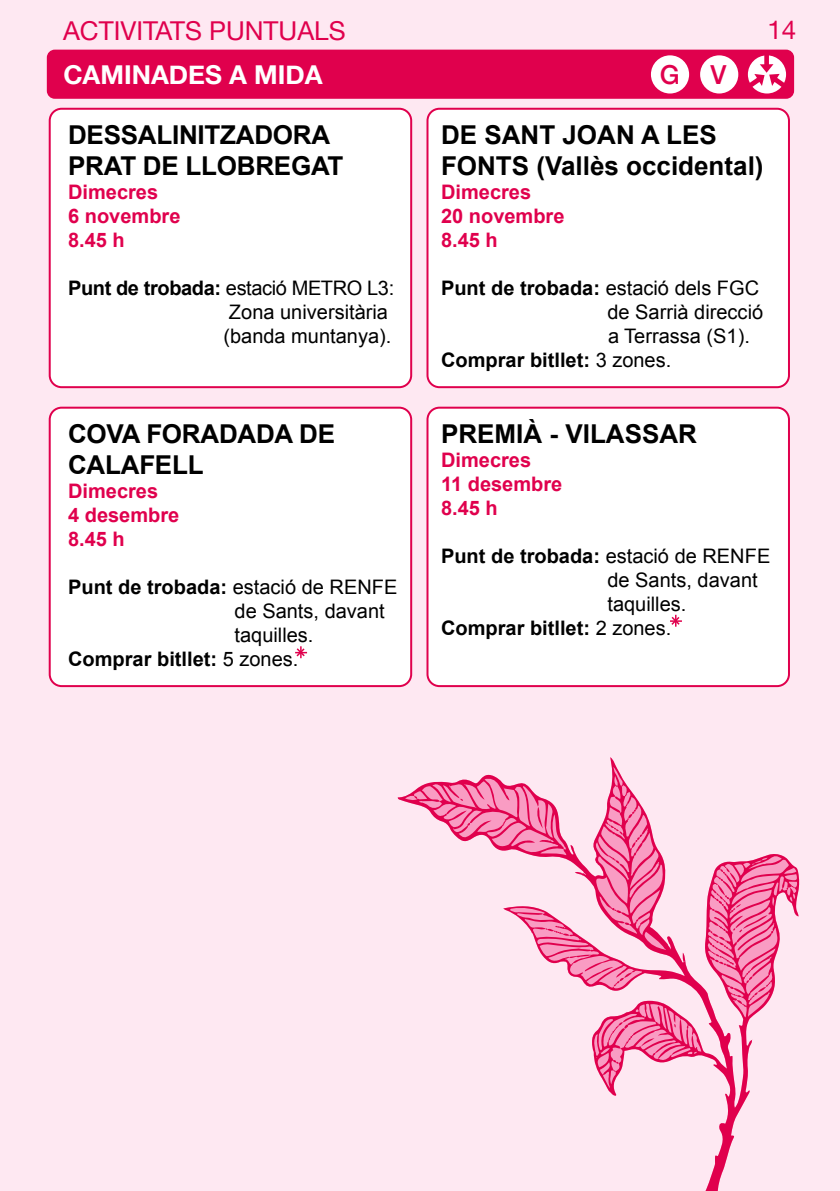
<style>
.page{position:relative;width:840px;height:1191px;background:#fff}
.page>*{position:absolute;margin:0;border:0;box-sizing:border-box;transform-origin:0 0}
.t1{font:500 26.2px "Helvetica Neue";color:#e0004d}
.t2{font:700 26px/31.2px "Arial";letter-spacing:-.01em;color:#000}
.t3{font:26px "Helvetica Neue";color:#e0004d}
.t4{font:700 26px "Helvetica Neue";color:#fff}
.t5{font:700 20px "Arial";color:#000}
.t6{font:20px/24px "Arial";color:#000}
.t7{font:700 20px/24px "Arial";color:#e0004d}
.s1{font-weight:700}
.s2{font-weight:400}
</style>
<div class="page">
<div style="left:0;top:0;width:839px;height:1191px;background:#fee8f2"></div>
<div style="left:48px;top:51px;width:744px;height:47px;background:#e0004d;border-radius:7px"></div>
<div style="left:47px;top:50px;width:746px;height:49px;border:2px solid #e0004d;border-radius:7px"></div>
<div style="left:699px;top:55px;width:38px;height:38px;background:#fff;border-radius:50%"></div>
<div style="left:747px;top:55px;width:38px;height:38px;background:#fff;border-radius:50%"></div>
<svg style="left:746px;top:51px;width:41px;height:38px"></svg>
<div style="left:650px;top:55px;width:38px;height:38px;background:#fff;border-radius:50%"></div>
<div style="left:50px;top:109px;width:361px;height:278px;background:#fff;border-radius:12px"></div>
<div style="left:49px;top:108px;width:363px;height:280px;border:2px solid #e0004d;border-radius:12px"></div>
<div style="left:50px;top:408px;width:361px;height:278px;background:#fff;border-radius:12px"></div>
<div style="left:49px;top:407px;width:363px;height:280px;border:2px solid #e0004d;border-radius:12px"></div>
<div style="left:427px;top:109px;width:361px;height:278px;background:#fff;border-radius:12px"></div>
<div style="left:426px;top:108px;width:363px;height:280px;border:2px solid #e0004d;border-radius:12px"></div>
<div style="left:427px;top:408px;width:361px;height:278px;background:#fff;border-radius:12px"></div>
<div style="left:426px;top:407px;width:363px;height:280px;border:2px solid #e0004d;border-radius:12px"></div>
<svg style="left:295px;top:646px;width:12px;height:12px"></svg>
<svg style="left:670px;top:615px;width:11px;height:11px"></svg>
<svg style="left:397px;top:757px;width:402px;height:434px"></svg>
<svg style="left:682px;top:952px;width:3px;height:9px"></svg>
<svg style="left:535px;top:807px;width:7px;height:21px"></svg>
<svg style="left:623px;top:1023px;width:5px;height:5px"></svg>
<svg style="left:640px;top:1038px;width:14px;height:8px"></svg>
<svg style="left:713px;top:916px;width:9px;height:6px"></svg>
<svg style="left:600px;top:967px;width:35px;height:19px"></svg>
<svg style="left:554px;top:925px;width:5px;height:3px"></svg>
<svg style="left:730px;top:904px;width:44px;height:28px"></svg>
<h2 class="t3" style="left:63px;top:12px;width:284px">ACTIVITATS PUNTUALS</h2>
<h2 class="t3" style="left:766px;top:11px;width:30px">14</h2>
<h2 class="t4" style="left:63px;top:54px;width:260px">CAMINADES A MIDA</h2>
<h1 class="t1" style="left:659px;top:53px;width:68px">G V</h1>
<h2 class="t2" style="left:68px;top:120px;width:277px">DESSALINITZADORA<br>PRAT DE LLOBREGAT</h2>
<p class="t7" style="left:68px;top:181px;width:114px">Dimecres<br>6 novembre<br>8.45 h</p>
<p class="t6" style="left:223px;top:277px;width:172px;text-indent:-155px"><span class="s1">Punt de trobada:</span> estació METRO L3:<br>Zona universitària (banda muntanya).</p>
<h2 class="t2" style="left:68px;top:419px;width:268px">COVA FORADADA DE<br>CALAFELL</h2>
<p class="t7" style="left:68px;top:480px;width:113px">Dimecres<br>4 desembre<br>8.45 h</p>
<p class="t5" style="left:68px;top:574px;width:330px">Punt de trobada: <span class="s2">estació de RENFE</span></p>
<p class="t6" style="left:234px;top:599px;width:152px">de Sants, davant</p>
<p class="t6" style="left:234px;top:623px;width:80px">taquilles.</p>
<p class="t5" style="left:68px;top:646px;width:232px">Comprar bitllet: <span class="s2">5 zones.</span></p>
<h2 class="t2" style="left:441px;top:120px;width:324px">DE SANT JOAN A LES<br>FONTS (Vallès occidental)</h2>
<p class="t7" style="left:441px;top:181px;width:125px">Dimecres<br>20 novembre<br>8.45 h</p>
<p class="t5" style="left:441px;top:275px;width:319px">Punt de trobada: <span class="s2">estació dels FGC</span></p>
<p class="t6" style="left:607px;top:301px;width:157px">de Sarrià direcció</p>
<p class="t6" style="left:607px;top:325px;width:143px">a Terrassa (S1).</p>
<p class="t5" style="left:441px;top:347px;width:232px">Comprar bitllet: <span class="s2">3 zones.</span></p>
<h2 class="t2" style="left:441px;top:419px;width:257px">PREMIÀ - VILASSAR</h2>
<p class="t7" style="left:441px;top:449px;width:123px">Dimecres<br>11 desembre<br>8.45 h</p>
<p class="t5" style="left:441px;top:543px;width:330px">Punt de trobada: <span class="s2">estació de RENFE</span></p>
<p class="t6" style="left:607px;top:568px;width:152px">de Sants, davant</p>
<p class="t6" style="left:607px;top:592px;width:80px">taquilles.</p>
<p class="t5" style="left:441px;top:615px;width:232px">Comprar bitllet: <span class="s2">2 zones.</span></p>
</div>
